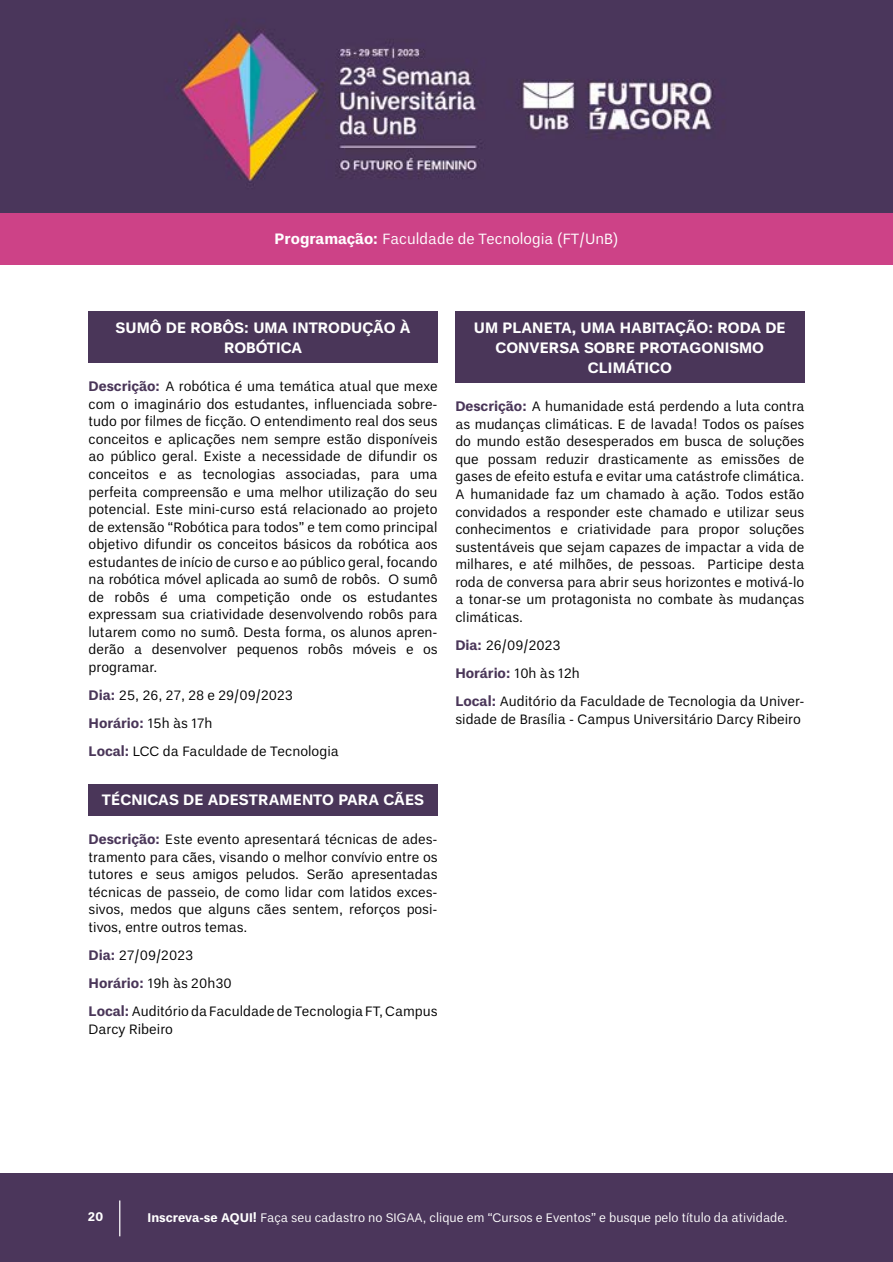
<style>
.page{position:relative;width:893px;height:1262px;background:#fff}
.page>*{position:absolute;margin:0;border:0;box-sizing:border-box;transform-origin:0 0}
.t1{font:700 15px/20px "Un B Pro";color:#fff;text-align:center}
.t2{font:15px "Un B Pro";color:#fff}
.t3{font:13.75px/17.5px "Un B Pro";color:#000;text-align:justify}
.t4{font:12.5px "Un B Pro";color:#fff}
.t5{font:700 12.5px "Un B Pro";color:#fff}
.s1{font-weight:700}
.s2{font-weight:700;color:#4a3659}
</style>
<div class="page">
<div style="left:0;top:213px;width:893px;height:51px;background:#cd4287"></div>
<div style="left:0;top:1172px;width:893px;height:89px;background:#4b365b"></div>
<hr style="left:119px;top:1200px;width:1px;height:36px;background:#fff">
<img style="left:0;top:0;width:879px;height:213px">
<div style="left:879px;top:0;width:14px;height:213px;background:#4a365b"></div>
<div style="left:89px;top:311px;width:349px;height:52px;background:#4a3659"></div>
<div style="left:89px;top:784px;width:349px;height:32px;background:#4a3659"></div>
<div style="left:455px;top:311px;width:349px;height:72px;background:#4a3659"></div>
<p class="t2" style="left:275px;top:230px;width:345px"><span class="s1">Programação:</span> Faculdade de Tecnologia (FT/UnB)</p>
<p class="t1" style="left:116px;top:317px;width:296px">SUMÔ DE ROBÔS: UMA INTRODUÇÃO À<br>ROBÓTICA</p>
<p class="t3" style="left:89px;top:378px;width:351px"><span class="s2">Descrição:</span> A robótica é uma temática atual que mexe com o imaginário dos estudantes, influenciada sobre&shy;tudo por filmes de ficção. O entendimento real dos seus conceitos e aplicações nem sempre estão disponíveis ao público geral. Existe a necessidade de difundir os conceitos e as tecnologias associadas, para uma perfeita compreensão e uma melhor utilização do seu potencial. Este mini-curso está relacionado ao projeto de extensão “Robótica para todos” e tem como principal objetivo difundir os conceitos básicos da robótica aos estudantes de início de curso e ao público geral, focando na robótica móvel aplicada ao sumô de robôs. O sumô de robôs é uma competição onde os estudantes expressam sua criatividade desenvolvendo robôs para lutarem como no sumô. Desta forma, os alunos apren&shy;derão a desenvolver pequenos robôs móveis e os programar.</p>
<p class="t3" style="left:89px;top:681px;width:252px;line-height:28.1px;text-align:left"><span class="s2">Dia:</span> 25, 26, 27, 28 e 29/09/2023<br><span class="s2">Horário:</span> 15h às 17h<br><span class="s2">Local:</span> LCC da Faculdade de Tecnologia</p>
<p class="t1" style="left:102px;top:790px;width:324px">TÉCNICAS DE ADESTRAMENTO PARA CÃES</p>
<p class="t3" style="left:89px;top:830px;width:351px"><span class="s2">Descrição:</span> Este evento apresentará técnicas de ades&shy;tramento para cães, visando o melhor convívio entre os tutores e seus amigos peludos. Serão apresentadas técnicas de passeio, de como lidar com latidos exces&shy;sivos, medos que alguns cães sentem, reforços posi&shy;tivos, entre outros temas.</p>
<p class="t3" style="left:89px;top:941px;width:351px;line-height:28.1px;text-align:left"><span class="s2">Dia:</span> 27/09/2023<br><span class="s2">Horário:</span> 19h às 20h30<br><span class="s2">Local:</span> Auditório da Faculdade de Tecnologia FT, Campus</p>
<p class="t3" style="left:89px;top:1020px;width:86px">Darcy Ribeiro</p>
<p class="t1" style="left:474px;top:317px;width:313px">UM PLANETA, UMA HABITAÇÃO: RODA DE<br>CONVERSA SOBRE PROTAGONISMO<br>CLIMÁTICO</p>
<p class="t3" style="left:455px;top:398px;width:351px"><span class="s2">Descrição:</span> A humanidade está perdendo a luta contra as mudanças climáticas. E de lavada! Todos os países do mundo estão desesperados em busca de soluções que possam reduzir drasticamente as emissões de gases de efeito estufa e evitar uma catástrofe climática.<br>A humanidade faz um chamado à ação. Todos estão convidados a responder este chamado e utilizar seus conhecimentos e criatividade para propor soluções sustentáveis que sejam capazes de impactar a vida de milhares, e até milhões, de pessoas. Participe desta roda de conversa para abrir seus horizontes e motivá-lo a tonar-se um protagonista no combate às mudanças climáticas.</p>
<p class="t3" style="left:455px;top:631px;width:351px;line-height:28.1px;text-align:left"><span class="s2">Dia:</span> 26/09/2023<br><span class="s2">Horário:</span> 10h às 12h<br><span class="s2">Local:</span> Auditório da Faculdade de Tecnologia da Univer-</p>
<p class="t3" style="left:455px;top:710px;width:347px">sidade de Brasília - Campus Universitário Darcy Ribeiro</p>
<p class="t5" style="left:88px;top:1209px;width:17px">20</p>
<p class="t4" style="left:148px;top:1210px;width:642px"><span class="s1">Inscreva-se AQUI!</span> Faça seu cadastro no SIGAA, clique em “Cursos e Eventos” e busque pelo título da atividade.</p>
</div>
